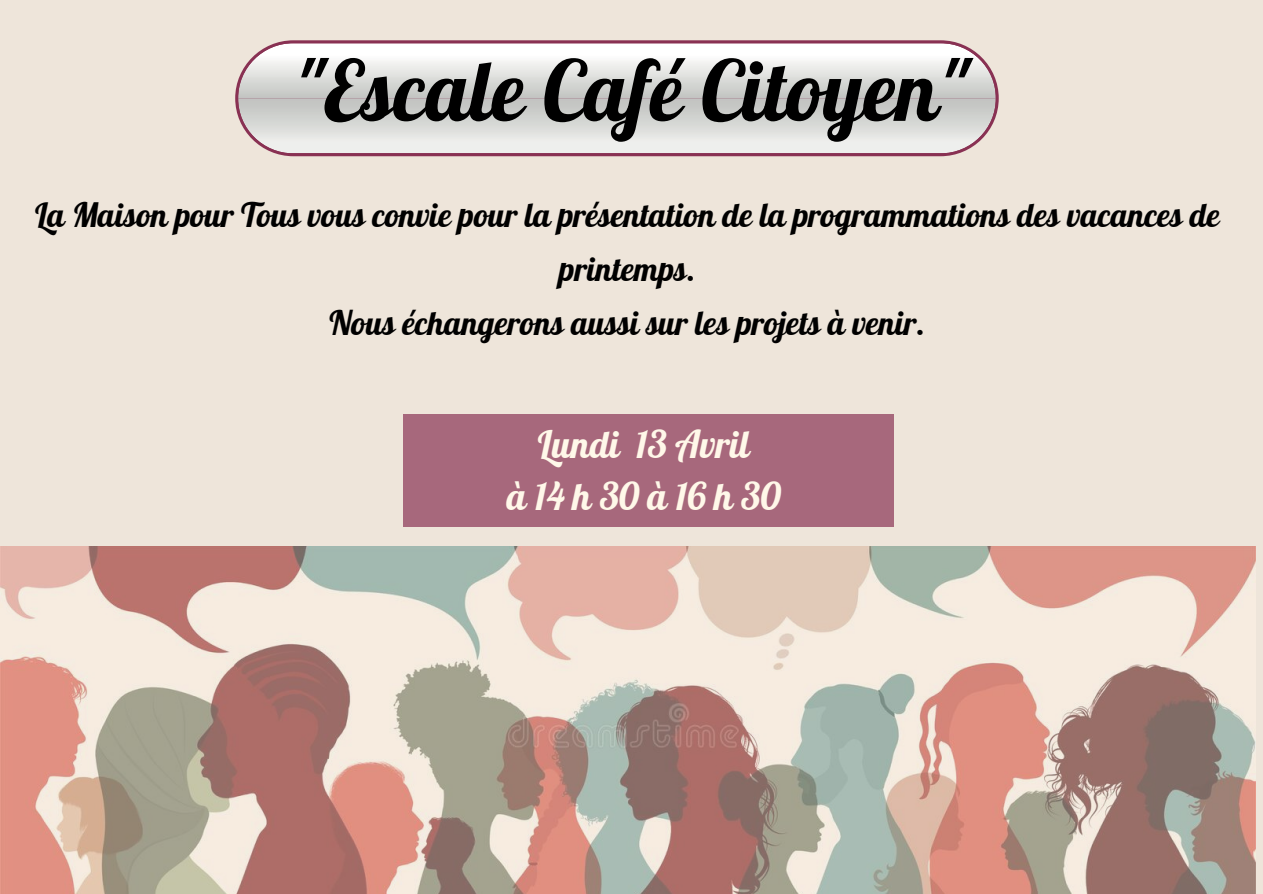
<style>
.page{position:relative;width:1263px;height:894px;background:#fff}
.page>*{position:absolute;margin:0;border:0;box-sizing:border-box;transform-origin:0 0}
.t1{font:83.55px "Lobster";color:#000}
.t2{font:37.5px "Lobster";color:#fff8e9}
.t3{font:37.5px "Lobster";letter-spacing:.215em;color:#fff8e9}
.t4{font:33px/54px "Lobster";color:#000;text-align:center}
</style>
<div class="page">
<div style="left:0;top:0;width:1263px;height:893px;background:#eee5da"></div>
<div style="left:235px;top:40px;width:764px;height:116px;background:#893153;border-radius:58px"></div>
<svg style="left:238px;top:43px;width:758px;height:110px;background:#dedddb"></svg>
<div style="left:403px;top:414px;width:490px;height:112px;background:#a7687c"></div>
<img style="left:0;top:546px;width:1255px;height:347px">
<p class="t1" style="left:294px;top:37px;width:675px">"Escale Café Citoyen"</p>
<p class="t4" style="left:35px;top:188px;width:1186px">La Maison pour Tous vous convie pour la présentation de la programmations des vacances de printemps.</p>
<p class="t4" style="left:330px;top:296px;width:597px">Nous échangerons aussi sur les projets à venir.</p>
<p class="t2" style="left:538px;top:420px;width:213px">Lundi 13 Avril</p>
<p class="t3" style="left:507px;top:472px;width:276px">à14h30à16h30</p>
</div>
